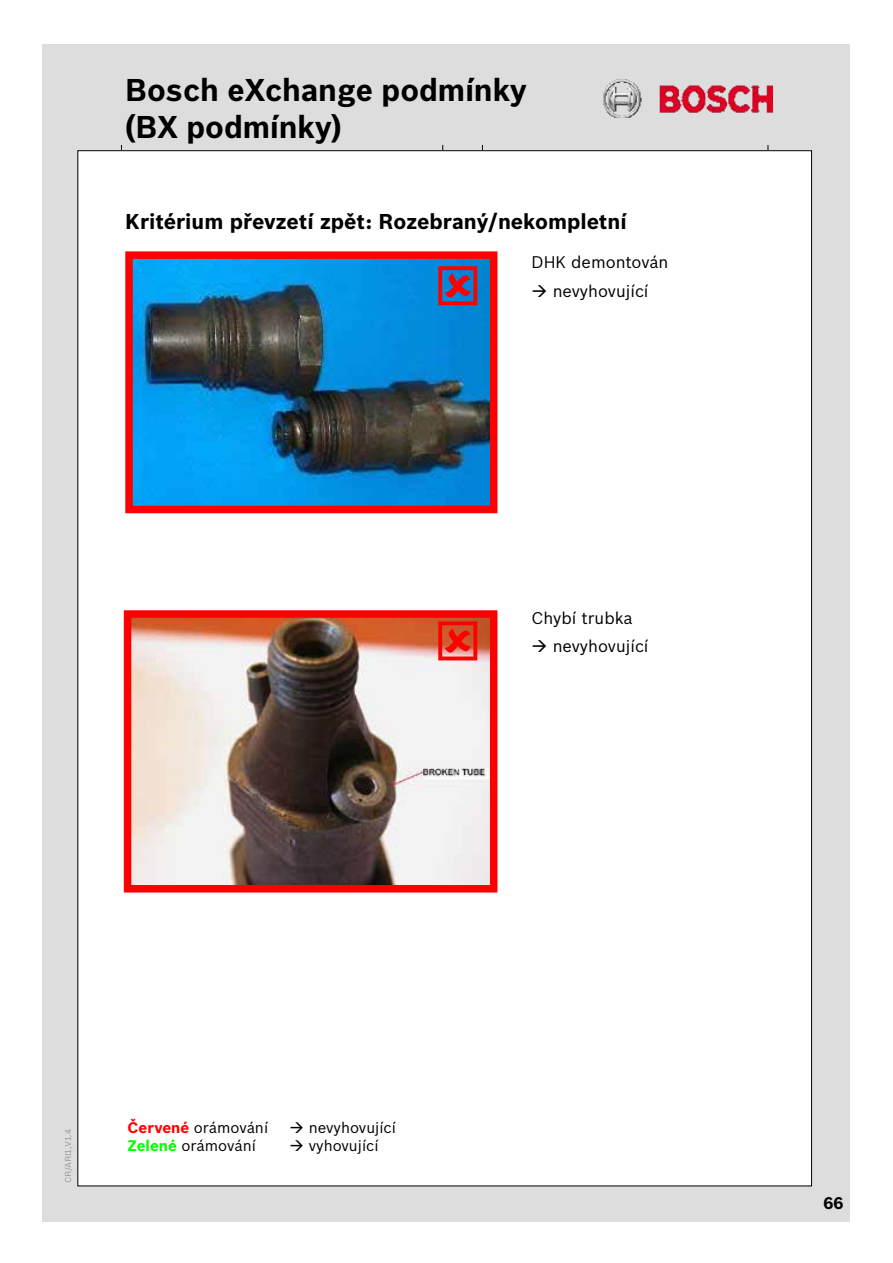
<style>
.page{position:relative;width:893px;height:1263px;background:#fff}
.page>*{position:absolute;margin:0;border:0;box-sizing:border-box;transform-origin:0 0}
.t1{font:700 30.75px/36.9px "Bosch Office Sans";color:#000}
.t2{font:700 21px "Bosch Sans";color:#000}
.t3{font:16.5px "Bosch Sans";color:#000}
.t4{font:700 16.5px "Bosch Sans";color:#000}
.t5{font:15px "Bosch Sans";color:#000}
.t6{font:8.4px "Bosch Office Sans";color:#9a9a9a}
.s1{font-weight:700;color:#f00}
.s2{font-weight:700;color:#0f0}
</style>
<div class="page">
<div style="left:43px;top:44px;width:807px;height:1177px;background:#ddd"></div>
<div style="left:78px;top:151px;width:733px;height:1035px;background:#fff"></div>
<img style="left:603px;top:80px;width:169px;height:38px">
<img style="left:134px;top:260px;width:354px;height:244px">
<div style="left:125px;top:251px;width:372px;height:262px;border:8px solid #f00"></div>
<img style="left:133px;top:619px;width:355px;height:264px">
<div style="left:124px;top:610px;width:373px;height:282px;border:8px solid #f00"></div>
<svg style="left:438px;top:621px;width:39px;height:39px;background:#d17858"></svg>
<svg style="left:438px;top:266px;width:39px;height:39px;background:#0286d8"></svg>
<h1 class="t1" style="left:125px;top:71px;width:404px">Bosch eXchange podmínky (BX podmínky)</h1>
<h2 class="t2" style="left:125px;top:208px;width:503px">Kritérium převzetí zpět: Rozebraný/nekompletní</h2>
<p class="t3" style="left:531px;top:252px;width:138px">DHK demontován</p>
<p class="t3" style="left:531px;top:280px;width:118px">→ nevyhovující</p>
<p class="t3" style="left:531px;top:607px;width:103px">Chybí trubka</p>
<p class="t3" style="left:531px;top:636px;width:118px">→ nevyhovující</p>
<p class="t6" style="left:63px;top:1182px;width:54px;rotate:-90deg">CR/ARI1,V1.4</p>
<p class="t5" style="left:128px;top:1118px;width:142px"><span class="s1">Červené</span> orámování</p>
<p class="t5" style="left:290px;top:1118px;width:108px">→ nevyhovující</p>
<p class="t5" style="left:128px;top:1136px;width:130px"><span class="s2">Zelené</span> orámování</p>
<p class="t5" style="left:290px;top:1136px;width:90px">→ vyhovující</p>
<p class="t4" style="left:823px;top:1193px;width:21px">66</p>
</div>
